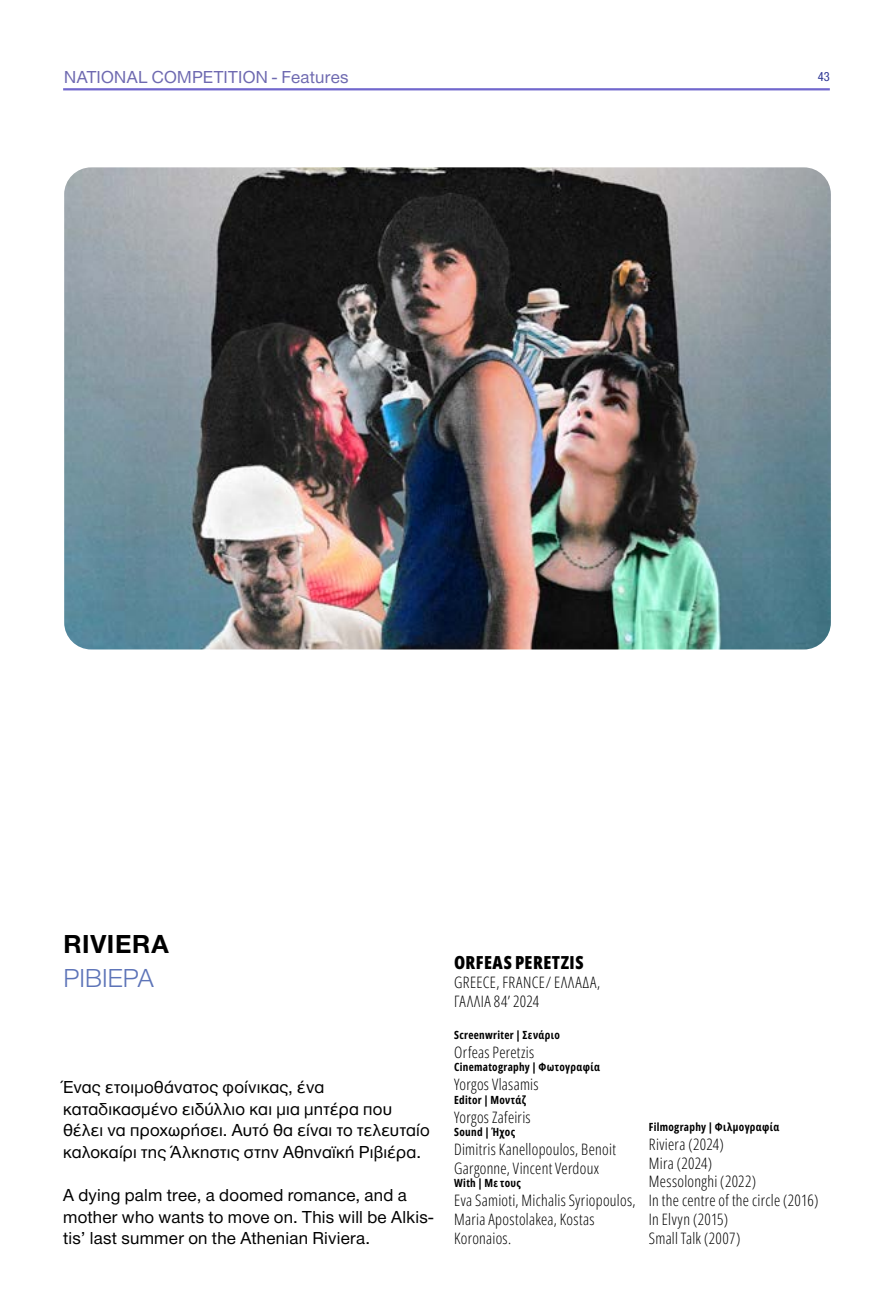
<style>
.page{position:relative;width:893px;height:1308px;background:#fff}
.page>*{position:absolute;margin:0;border:0;box-sizing:border-box;transform-origin:0 0}
.t1{font:700 27px "Helvetica Neue Greek";letter-spacing:.025em;color:#000}
.t2{font:300 27px "Helvetica Neue Greek";letter-spacing:.005em;color:#5d74b8}
.t3{font:18px/21.6px "Helvetica Neue Greek";letter-spacing:.015em;color:#000}
.t4{font:18px "Helvetica Neue Greek";letter-spacing:.015em;color:#6e69b0}
.t5{font:800 18px "Open Sans Condensed";letter-spacing:.025em;color:#000}
.t6{font:300 15.75px/18.9px "Open Sans Condensed";letter-spacing:.02em;color:#000}
.t7{font:condensed 13.5px "Helvetica Neue Greek";color:#2f3895}
.t8{font:700 11.25px "Open Sans Condensed";letter-spacing:.03em;color:#000}
</style>
<div class="page">
<hr style="left:63px;top:88px;width:767px;height:2px;background:#7167cd">
<img style="left:64px;top:167px;width:767px;height:482px">
<p class="t4" style="left:64px;top:67px;width:286px">NATIONAL COMPETITION - Features</p>
<p class="t7" style="left:818px;top:70px;width:14px">43</p>
<h1 class="t1" style="left:63px;top:930px;width:107px">RIVIERA</h1>
<h1 class="t2" style="left:63px;top:963px;width:92px">ΡΙΒΙΕΡΑ</h1>
<p class="t3" style="left:63px;top:1076px;width:368px">Ένας ετοιμοθάνατος φοίνικας, ένα καταδικασμένο ειδύλλιο και μια μητέρα που θέλει να προχωρήσει. Αυτό θα είναι το τελευταίο καλοκαίρι της Άλκηστις στην Αθηναϊκή Ριβιέρα.</p>
<p class="t3" style="left:63px;top:1184px;width:372px">A dying palm tree, a doomed romance, and a mother who wants to move on. This will be Alkis&shy;tis’ last summer on the Athenian Riviera.</p>
<p class="t5" style="left:454px;top:948px;width:131px">ORFEAS PERETZIS</p>
<p class="t6" style="left:454px;top:972px;width:147px">GREECE, FRANCE/ ΕΛΛΑΔΑ,<br>ΓΑΛΛΙΑ 84’ 2024</p>
<p class="t8" style="left:454px;top:1026px;width:107px">Screenwriter | Σενάριο</p>
<p class="t6" style="left:454px;top:1042px;width:81px">Orfeas Peretzis</p>
<p class="t8" style="left:454px;top:1059px;width:147px">Cinematography | Φωτογραφία</p>
<p class="t6" style="left:454px;top:1074px;width:86px">Yorgos Vlasamis</p>
<p class="t8" style="left:454px;top:1091px;width:74px">Editor | Μοντάζ</p>
<p class="t6" style="left:454px;top:1107px;width:78px">Yorgos Zafeiris</p>
<p class="t8" style="left:454px;top:1123px;width:63px">Sound | Ήχος</p>
<p class="t6" style="left:454px;top:1139px;width:163px">Dimitris Kanellopoulos, Benoit<br>Gargonne, Vincent Verdoux</p>
<p class="t8" style="left:454px;top:1175px;width:68px">With | Με τους</p>
<p class="t6" style="left:454px;top:1190px;width:183px">Eva Samioti, Michalis Syriopoulos,<br>Maria Apostolakea, Kostas<br>Koronaios.</p>
<p class="t8" style="left:649px;top:1118px;width:132px">Filmography | Φιλμογραφία</p>
<p class="t6" style="left:649px;top:1134px;width:171px">Riviera (2024)<br>Mira (2024)<br>Messolonghi (2022)<br>In the centre of the circle (2016)<br>In Elvyn (2015)<br>Small Talk (2007)</p>
</div>
